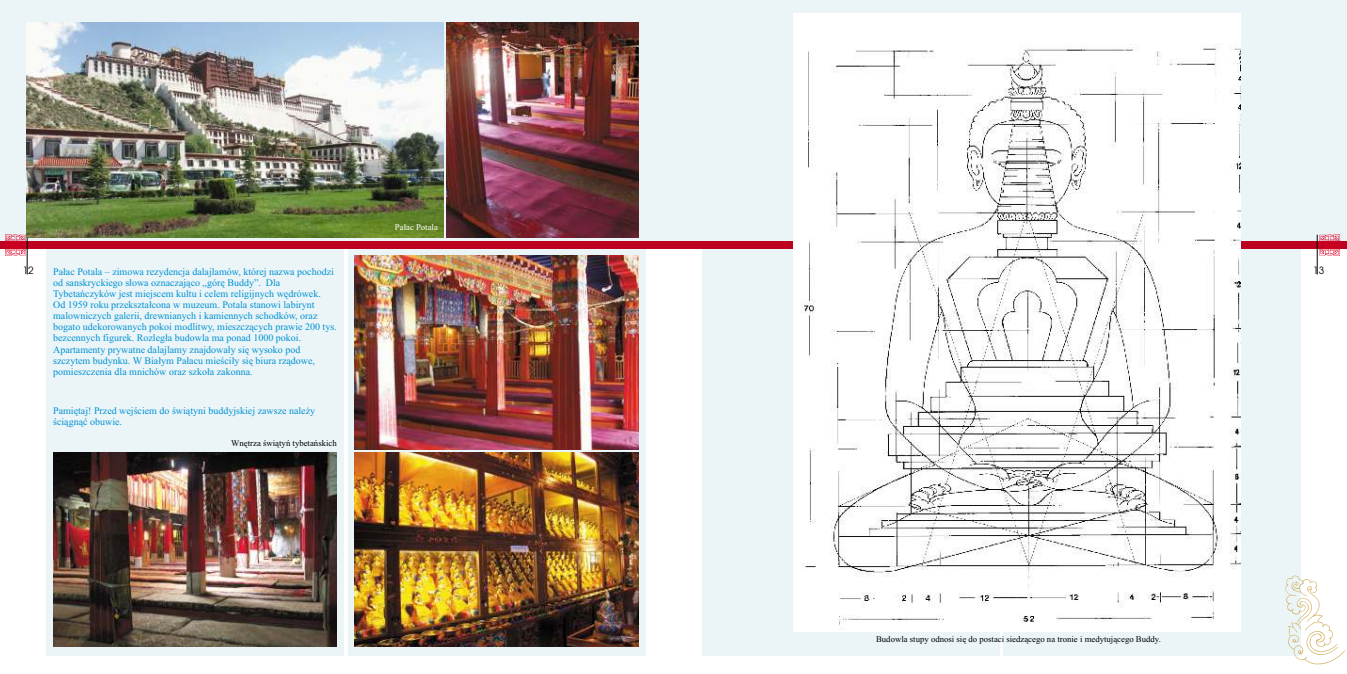
<style>
.page{position:relative;width:1347px;height:674px;background:#fff}
.page>*{position:absolute;margin:0;border:0;box-sizing:border-box;transform-origin:0 0}
.t1{font:10px/11.1px "Times New Roman";color:#0091d4}
.t2{font:10px "Avant Garde CE Book";color:#000}
.t3{font:8.75px "Times New Roman";color:#000}
.t4{font:8.75px "Times New Roman";color:#fff}
</style>
<div class="page">
<div style="left:673px;top:0;width:673px;height:248px;background:#ebf5f7"></div>
<div style="left:0;top:0;width:673px;height:248px;background:#ebf5f7"></div>
<div style="left:47px;top:248px;width:297px;height:408px;background:#ebf5f7"></div>
<div style="left:348px;top:248px;width:297px;height:408px;background:#ebf5f7"></div>
<div style="left:702px;top:248px;width:297px;height:408px;background:#ebf5f7"></div>
<div style="left:1003px;top:248px;width:297px;height:408px;background:#ebf5f7"></div>
<img style="left:354px;top:255px;width:284px;height:193px">
<div style="left:0;top:241px;width:1346px;height:7px;background:#bd001f"></div>
<hr style="left:1316px;top:234px;width:1px;height:40px;background:#000">
<hr style="left:27px;top:234px;width:1px;height:40px;background:#000">
<img style="left:446px;top:22px;width:192px;height:215px">
<img style="left:26px;top:22px;width:417px;height:215px">
<img style="left:354px;top:452px;width:284px;height:193px">
<img style="left:53px;top:452px;width:284px;height:193px">
<svg style="left:1285px;top:575px;width:60px;height:89px"></svg>
<img style="left:793px;top:14px;width:447px;height:617px">
<svg style="left:1319px;top:234px;width:21px;height:21px"></svg>
<svg style="left:5px;top:234px;width:21px;height:21px"></svg>
<p class="t4" style="left:395px;top:224px;width:45px">Pałac Potala</p>
<p class="t2" style="left:23px;top:266px;width:13px">12</p>
<p class="t2" style="left:1313px;top:266px;width:13px">13</p>
<p class="t1" style="left:53px;top:267px;width:285px">Pałac Potala – zimowa rezydencja dalajlamów, której nazwa pochodzi od sanskryckiego słowa oznaczająco „górę Buddy”. Dla Tybetańczyków jest miejscem kultu i celem religijnych wędrówek.<br>Od 1959 roku przekształcona w muzeum. Potala stanowi labirynt malowniczych galerii, drewnianych i kamiennych schodków, oraz bogato udekorowanych pokoi modlitwy, mieszczących prawie 200 tys. bezcennych figurek. Rozległa budowla ma ponad 1000 pokoi.<br>Apartamenty prywatne dalajlamy znajdowały się wysoko pod szczytem budynku. W Białym Pałacu mieściły się biura rządowe, pomieszczenia dla mnichów oraz szkoła zakonna.</p>
<p class="t1" style="left:53px;top:405px;width:263px">Pamiętaj! Przed wejściem do świątyni buddyjskiej zawsze należy ściągnąć obuwie.</p>
<p class="t3" style="left:231px;top:440px;width:107px">Wnętrza świątyń tybetańskich</p>
<p class="t3" style="left:876px;top:636px;width:286px">Budowla stupy odnosi się do postaci siedzącego na tronie i medytującego Buddy.</p>
</div>
